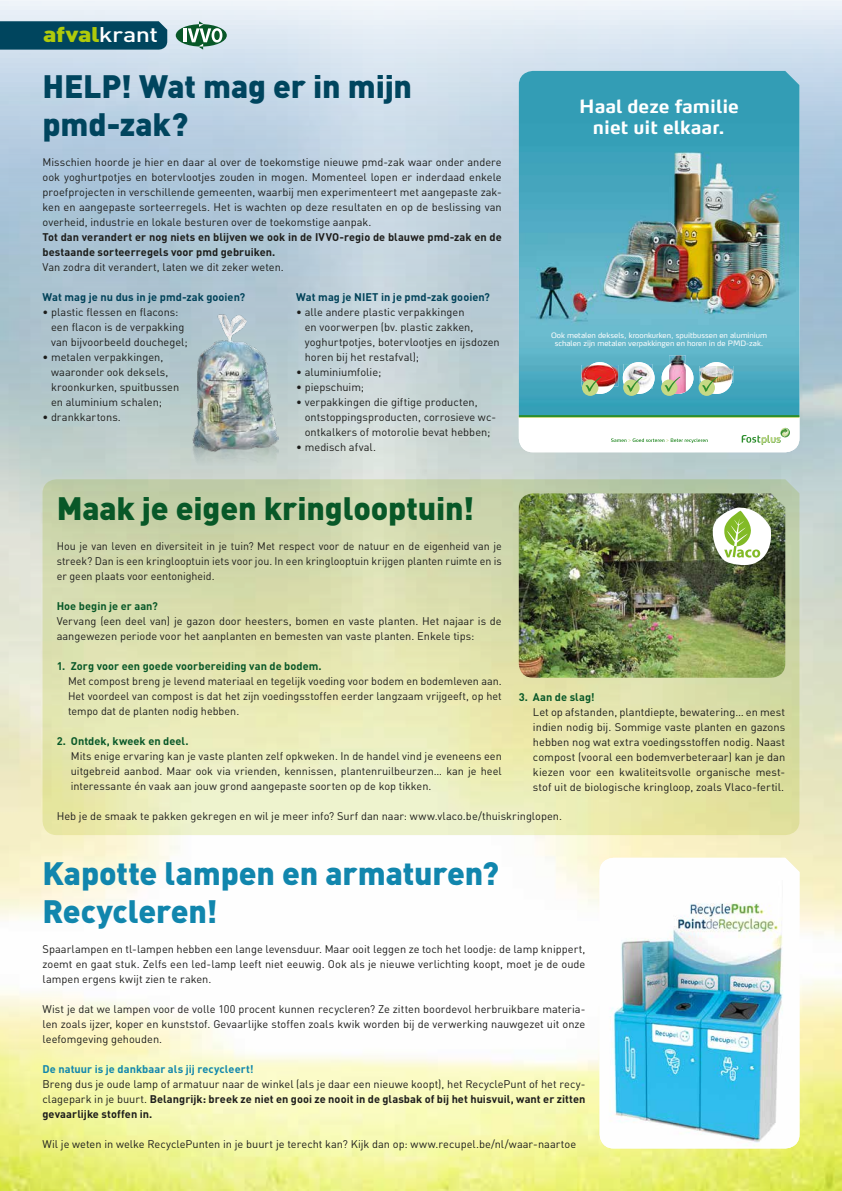
<style>
.page{position:relative;width:842px;height:1191px;background:#fff}
.page>*{position:absolute;margin:0;border:0;box-sizing:border-box;transform-origin:0 0}
.t1{font:900 32px/38.4px "DIN";letter-spacing:-.005em;color:#1186ad}
.t2{font:900 32px/38.4px "DIN";letter-spacing:-.005em;color:#00455e}
.t3{font:900 32px "DIN";letter-spacing:-.005em;color:#085828}
.t4{font:900 21px "DIN";letter-spacing:-.015em;color:#afca0b;scale:1.2 1}
.t5{font:700 18.1px/20.7px "Max Pro";color:#fff;text-align:center}
.t6{font:11px/15px "DIN";color:#1d1d1b;text-align:justify}
.t7{font:700 11px/15px "DIN";letter-spacing:.005em;color:#1d1d1b}
.t8{font:700 11px "DIN";letter-spacing:.005em;color:#085828}
.t9{font:700 11px "DIN";letter-spacing:.005em;color:#004259}
.t10{font:700 11px "DIN";letter-spacing:.005em;color:#1186ad}
.t11{font:7.4px/8.7px "Max Pro";color:#fff;text-align:center}
.s1{font-weight:500;color:#fff}
.s2{font-weight:700}
</style>
<div class="page">
<img style="left:0;top:0;width:842px;height:1191px">
<svg style="left:176px;top:24px;width:51px;height:23px"></svg>
<hr style="left:183px;top:28px;width:3px;height:14px;background:#fff">
<svg style="left:188px;top:21px;width:34px;height:29px"></svg>
<svg style="left:0;top:21px;width:167px;height:29px;background:#064a62"></svg>
<svg style="left:43px;top:479px;width:756px;height:356px;background:#dee2b1"></svg>
<img style="left:519px;top:493px;width:266px;height:184px">
<svg style="left:713px;top:507px;width:58px;height:58px"></svg>
<img style="left:600px;top:857px;width:199px;height:291px">
<img style="left:193px;top:452px;width:85px;height:13px">
<img style="left:193px;top:310px;width:85px;height:142px">
<img style="left:519px;top:71px;width:280px;height:381px">
<h2 class="t4" style="left:43px;top:21px;width:97px">afval<span class="s1">krant</span></h2>
<h1 class="t2" style="left:43px;top:65px;width:371px">HELP! Wat mag er in mijn pmd-zak?</h1>
<p class="t6" style="left:43px;top:154px;width:461px">Misschien hoorde je hier en daar al over de toekomstige nieuwe pmd-zak waar onder andere ook yoghurtpotjes en botervlootjes zouden in mogen. Momenteel lopen er inderdaad enkele proefprojecten in verschillende gemeenten, waarbij men experimenteert met aangepaste zak&shy;ken en aangepaste sorteerregels. Het is wachten op deze resultaten en op de beslissing van overheid, industrie en lokale besturen over de toekomstige aanpak.</p>
<p class="t7" style="left:43px;top:229px;width:461px">Tot dan verandert er nog niets en blijven we ook in de IVVO-regio de blauwe pmd-zak en de bestaande sorteerregels voor pmd gebruiken.</p>
<p class="t6" style="left:43px;top:259px;width:243px">Van zodra dit verandert, laten we dit zeker weten.</p>
<p class="t9" style="left:43px;top:290px;width:204px">Wat mag je nu dus in je pmd-zak gooien?</p>
<p class="t6" style="left:51px;top:304px;width:138px;text-align:left;text-indent:-9px">• plastic flessen en flacons: een flacon is de verpakking van bijvoorbeeld douchegel;</p>
<p class="t6" style="left:51px;top:349px;width:130px;text-align:left;text-indent:-9px">• metalen verpakkingen, waaronder ook deksels, kroonkurken, spuitbussen en aluminium schalen;</p>
<p class="t6" style="left:43px;top:409px;width:80px">• drankkartons.</p>
<p class="t9" style="left:296px;top:290px;width:195px">Wat mag je NIET in je pmd-zak gooien?</p>
<p class="t6" style="left:305px;top:304px;width:196px;text-align:left;text-indent:-9px">• alle andere plastic verpakkingen<br>en voorwerpen (bv. plastic zakken, yoghurtpotjes, botervlootjes en ijsdozen horen bij het restafval);</p>
<p class="t6" style="left:296px;top:364px;width:87px">• aluminiumfolie;</p>
<p class="t6" style="left:296px;top:379px;width:69px">• piepschuim;</p>
<p class="t6" style="left:305px;top:394px;width:193px;text-align:left;text-indent:-9px">• verpakkingen die giftige producten, ontstoppingsproducten, corrosieve wc&shy;ontkalkers of motorolie bevat hebben;</p>
<p class="t6" style="left:296px;top:439px;width:81px">• medisch afval.</p>
<h3 class="t5" style="left:579px;top:96px;width:161px">Haal deze familie niet uit elkaar.</h3>
<p class="t11" style="left:551px;top:330px;width:218px">Ook metalen deksels, kroonkurken, spuitbussen en aluminium schalen zijn metalen verpakkingen en horen in de PMD-zak.</p>
<h1 class="t3" style="left:57px;top:487px;width:419px">Maak je eigen kringlooptuin!</h1>
<p class="t6" style="left:57px;top:538px;width:447px">Hou je van leven en diversiteit in je tuin? Met respect voor de natuur en de eigenheid van je streek? Dan is een kringlooptuin iets voor jou. In een kringlooptuin krijgen planten ruimte en is er geen plaats voor eentonigheid.</p>
<p class="t8" style="left:57px;top:599px;width:103px">Hoe begin je er aan?</p>
<p class="t6" style="left:57px;top:613px;width:447px">Vervang (een deel van) je gazon door heesters, bomen en vaste planten. Het najaar is de aangewezen periode voor het aanplanten en bemesten van vaste planten. Enkele tips:</p>
<p class="t8" style="left:57px;top:659px;width:267px">1. Zorg voor een goede voorbereiding van de bodem.</p>
<p class="t6" style="left:68px;top:673px;width:435px">Met compost breng je levend materiaal en tegelijk voeding voor bodem en bodemleven aan.<br>Het voordeel van compost is dat het zijn voedingsstoffen eerder langzaam vrijgeeft, op het tempo dat de planten nodig hebben.</p>
<p class="t8" style="left:57px;top:734px;width:133px">2. Ontdek, kweek en deel.</p>
<p class="t6" style="left:71px;top:748px;width:432px">Mits enige ervaring kan je vaste planten zelf opkweken. In de handel vind je eveneens een uitgebreid aanbod. Maar ook via vrienden, kennissen, plantenruilbeurzen… kan je heel interessante én vaak aan jouw grond aangepaste soorten op de kop tikken.</p>
<p class="t8" style="left:519px;top:690px;width:77px">3. Aan de slag!</p>
<p class="t6" style="left:533px;top:704px;width:254px">Let op afstanden, plantdiepte, bewatering… en mest indien nodig bij. Sommige vaste planten en gazons hebben nog wat extra voedingsstoffen nodig. Naast compost (vooral een bodemverbeteraar) kan je dan kiezen voor een kwaliteitsvolle organische mest&shy;stof uit de biologische kringloop, zoals Vlaco-fertil.</p>
<p class="t6" style="left:57px;top:808px;width:507px">Heb je de smaak te pakken gekregen en wil je meer info? Surf dan naar: www.vlaco.be/thuiskringlopen.</p>
<h1 class="t1" style="left:43px;top:852px;width:458px">Kapotte lampen en armaturen?<br>Recycleren!</h1>
<p class="t6" style="left:43px;top:941px;width:544px">Spaarlampen en tl-lampen hebben een lange levensduur. Maar ooit leggen ze toch het loodje: de lamp knippert, zoemt en gaat stuk. Zelfs een led-lamp leeft niet eeuwig. Ook als je nieuwe verlichting koopt, moet je de oude lampen ergens kwijt zien te raken.</p>
<p class="t6" style="left:43px;top:1001px;width:544px">Wist je dat we lampen voor de volle 100 procent kunnen recycleren? Ze zitten boordevol herbruikbare materia&shy;len zoals ijzer, koper en kunststof. Gevaarlijke stoffen zoals kwik worden bij de verwerking nauwgezet uit onze leefomgeving gehouden.</p>
<p class="t10" style="left:43px;top:1062px;width:213px">De natuur is je dankbaar als jij recycleert!</p>
<p class="t6" style="left:43px;top:1076px;width:544px">Breng dus je oude lamp of armatuur naar de winkel (als je daar een nieuwe koopt), het RecyclePunt of het recy&shy;clagepark in je buurt. <span class="s2">Belangrijk: breek ze niet en gooi ze nooit in de glasbak of bij het huisvuil, want er zitten gevaarlijke stoffen in.</span></p>
<p class="t6" style="left:43px;top:1136px;width:535px">Wil je weten in welke RecyclePunten in je buurt je terecht kan? Kijk dan op: www.recupel.be/nl/waar-naartoe</p>
</div>
